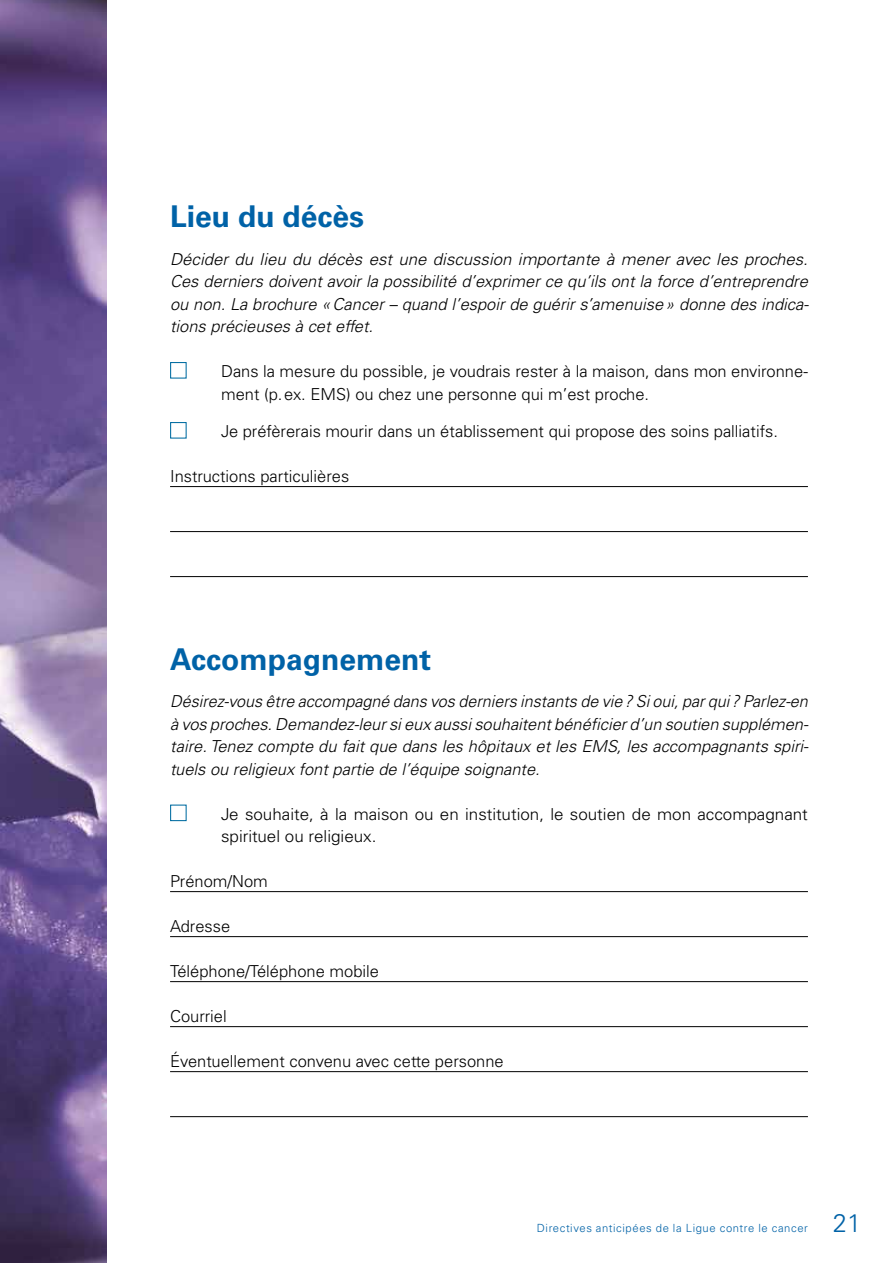
<style>
.page{position:relative;width:893px;height:1263px;background:#fff}
.page>*{position:absolute;margin:0;border:0;box-sizing:border-box;transform-origin:0 0}
.t1{font:700 30px "Univers LT Std";color:#0062a7}
.t2{font:300 25.5px "Univers LT Std";color:#0062a7}
.t3{font:italic 300 16.5px/22.5px "Univers LT Std";color:#000;text-align:justify}
.t4{font:300 16.5px/22.5px "Univers LT Std";color:#000}
.t5{font:300 11.25px "Univers LT Std";letter-spacing:.05em;color:#0062a7}
</style>
<div class="page">
<img style="left:0;top:0;width:106px;height:1263px">
<hr style="left:170px;top:486px;width:638px;height:1px;background:#000">
<hr style="left:170px;top:531px;width:638px;height:1px;background:#000">
<hr style="left:170px;top:576px;width:638px;height:1px;background:#000">
<div style="left:170px;top:362px;width:17px;height:17px;border:1px solid #006ca1"></div>
<div style="left:170px;top:422px;width:17px;height:17px;border:1px solid #006ca1"></div>
<hr style="left:170px;top:891px;width:638px;height:1px;background:#000">
<hr style="left:170px;top:936px;width:638px;height:1px;background:#000">
<hr style="left:170px;top:981px;width:638px;height:1px;background:#000">
<hr style="left:170px;top:1026px;width:638px;height:1px;background:#000">
<hr style="left:170px;top:1071px;width:638px;height:1px;background:#000">
<hr style="left:170px;top:1116px;width:638px;height:1px;background:#000">
<div style="left:170px;top:804px;width:17px;height:17px;border:1px solid #006ca1"></div>
<h1 class="t1" style="left:170px;top:199px;width:196px">Lieu du décès</h1>
<p class="t3" style="left:170px;top:248px;width:640px">Décider du lieu du décès est une discussion importante à mener avec les proches.<br>Ces derniers doivent avoir la possibilité d’exprimer ce qu’ils ont la force d’entreprendre ou non. La brochure «Cancer – quand l’espoir de guérir s’amenuise» donne des indica&shy;tions précieuses à cet effet.</p>
<p class="t4" style="left:221px;top:360px;width:588px">Dans la mesure du possible, je voudrais rester à la maison, dans mon environne&shy;ment (p.ex. EMS) ou chez une personne qui m’est proche.</p>
<p class="t4" style="left:221px;top:420px;width:558px">Je préfèrerais mourir dans un établissement qui propose des soins palliatifs.</p>
<p class="t4" style="left:170px;top:465px;width:181px">Instructions particulières</p>
<h1 class="t1" style="left:170px;top:641px;width:263px">Accompagnement</h1>
<p class="t3" style="left:170px;top:690px;width:640px">Désirez-vous être accompagné dans vos derniers instants de vie? Si oui, par qui? Parlez-en à vos proches. Demandez-leur si eux aussi souhaitent bénéficier d’un soutien supplémen&shy;taire. Tenez compte du fait que dans les hôpitaux et les EMS, les accompagnants spiri&shy;tuels ou religieux font partie de l’équipe soignante.</p>
<p class="t4" style="left:221px;top:802px;width:588px">Je souhaite, à la maison ou en institution, le soutien de mon accompagnant spirituel ou religieux.</p>
<p class="t4" style="left:170px;top:870px;width:99px">Prénom/Nom</p>
<p class="t4" style="left:170px;top:915px;width:62px">Adresse</p>
<p class="t4" style="left:170px;top:960px;width:211px">Téléphone/Téléphone mobile</p>
<p class="t4" style="left:170px;top:1005px;width:58px">Courriel</p>
<p class="t4" style="left:170px;top:1050px;width:335px">Éventuellement convenu avec cette personne</p>
<p class="t5" style="left:537px;top:1222px;width:273px">Directives anticipées de la Ligue contre le cancer</p>
<h2 class="t2" style="left:833px;top:1208px;width:30px">21</h2>
</div>
